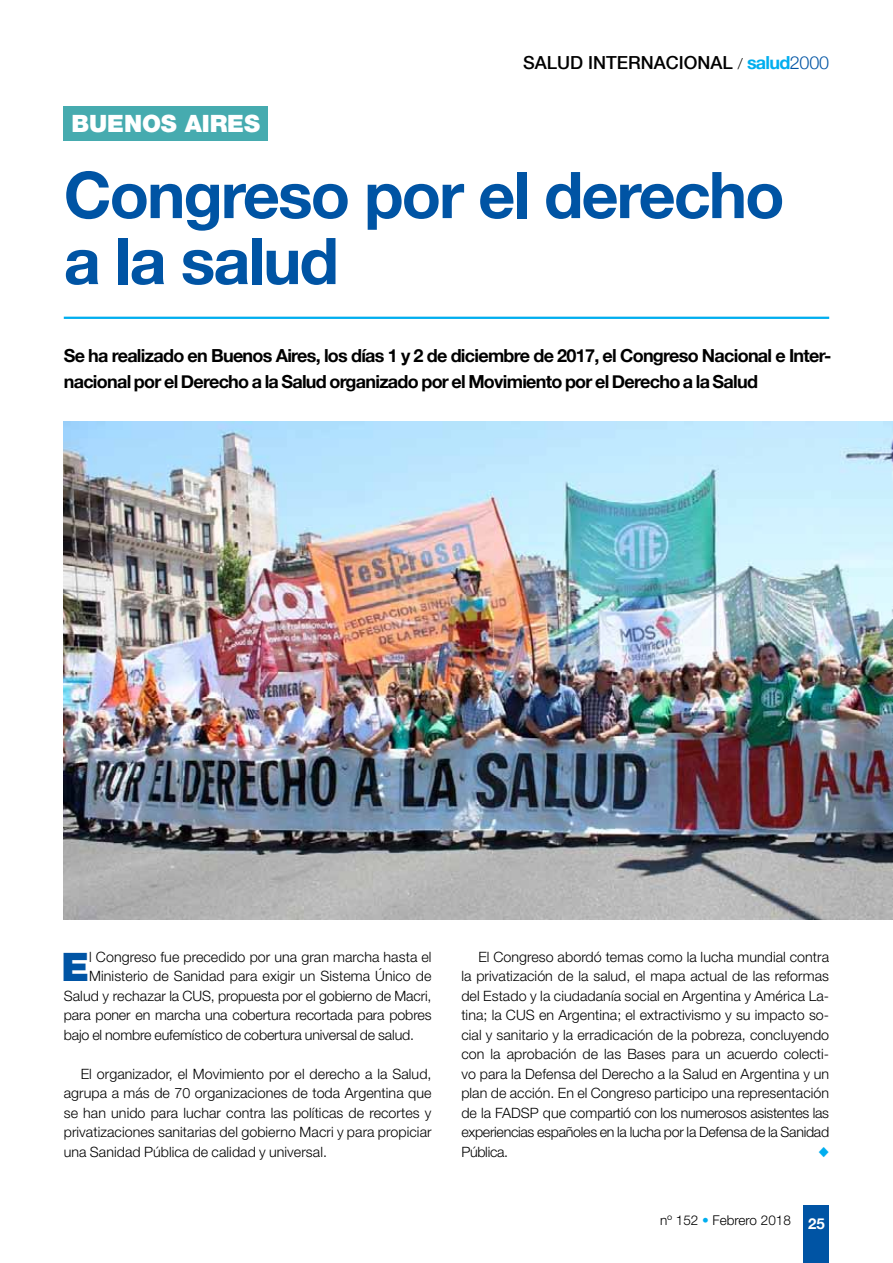
<style>
.page{position:relative;width:893px;height:1263px;background:#fff}
.page>*{position:absolute;margin:0;border:0;box-sizing:border-box;transform-origin:0 0}
.t1{font:700 64.5px/66px "Helvetica Neue";letter-spacing:-.03em;color:#0054a4}
.t2{font:900 39.3px "Helvetica Neue LT Std";color:#0054a4}
.t3{font:900 23.85px "Helvetica Neue LT Std";letter-spacing:-.005em;color:#fff}
.t4{font:700 18px/25.5px "Helvetica Neue";letter-spacing:-.04em;color:#000}
.t5{font:500 18px "Helvetica Neue";color:#000}
.t6{font:300 14.25px/19.5px "Helvetica Neue LT Std";letter-spacing:-.01em;color:#000;text-align:justify}
.t7{font:300 13.5px "Helvetica Neue LT Std";color:#000}
.s1{font-weight:300;font-size:15px}
.s2{font-weight:700;color:#00aeef}
.s3{font-weight:300;color:#0054a4}
.s4{color:#00aeef}
.s5{font-family:"Helvetica Neue";font-weight:700;font-size:15px;color:#fff}
</style>
<div class="page">
<div style="left:804px;top:1205px;width:25px;height:58px;background:#0054a4"></div>
<img style="left:64px;top:422px;width:829px;height:497px">
<hr style="left:64px;top:317px;width:765px;height:2px;background:#00aeef">
<div style="left:64px;top:106px;width:204px;height:34px;background:#46abaf"></div>
<h3 class="t3" style="left:72px;top:110px;width:190px">BUENOS AIRES</h3>
<p class="t5" style="left:523px;top:48px;width:308px">SALUD INTERNACIONAL <span class="s1">/</span> <span class="s2">salud</span><span class="s3">2000</span></p>
<h1 class="t1" style="left:64px;top:159px;width:722px">Congreso por el derecho a la salud</h1>
<p class="t4" style="left:64px;top:342px;width:769px">Se ha realizado en Buenos Aires, los días 1 y 2 de diciembre de 2017, el Congreso Nacional e Inter&shy;nacional por el Derecho a la Salud organizado por el Movimiento por el Derecho a la Salud</p>
<h2 class="t2" style="left:62px;top:944px;width:25px">E</h2>
<p class="t6" style="left:89px;top:947px;width:344px">l Congreso fue precedido por una gran marcha hasta el</p>
<p class="t6" style="left:89px;top:966px;width:344px">Ministerio de Sanidad para exigir un Sistema Único de</p>
<p class="t6" style="left:64px;top:986px;width:369px">Salud y rechazar la CUS, propuesta por el gobierno de Macri,</p>
<p class="t6" style="left:64px;top:1005px;width:369px">para poner en marcha una cobertura recortada para pobres</p>
<p class="t6" style="left:64px;top:1025px;width:352px">bajo el nombre eufemístico de cobertura universal de salud.</p>
<p class="t6" style="left:64px;top:1064px;width:369px;text-indent:17px">El organizador, el Movimiento por el derecho a la Salud, agrupa a más de 70 organizaciones de toda Argentina que se han unido para luchar contra las políticas de recortes y privatizaciones sanitarias del gobierno Macri y para propiciar una Sanidad Pública de calidad y universal.</p>
<p class="t6" style="left:461px;top:947px;width:369px;text-indent:17px">El Congreso abordó temas como la lucha mundial contra la privatización de la salud, el mapa actual de las reformas del Estado y la ciudadanía social en Argentina y América La&shy;tina; la CUS en Argentina; el extractivismo y su impacto so&shy;cial y sanitario y la erradicación de la pobreza, concluyendo con la aprobación de las Bases para un acuerdo colecti&shy;vo para la Defensa del Derecho a la Salud en Argentina y un plan de acción. En el Congreso participo una representación de la FADSP que compartió con los numerosos asistentes las experiencias españoles en la lucha por la Defensa de la Sanidad Pública.</p>
<p class="t7" style="left:660px;top:1211px;width:166px">nº 152 <span class="s4">•</span> Febrero 2018 <span class="s5">25</span></p>
</div>
